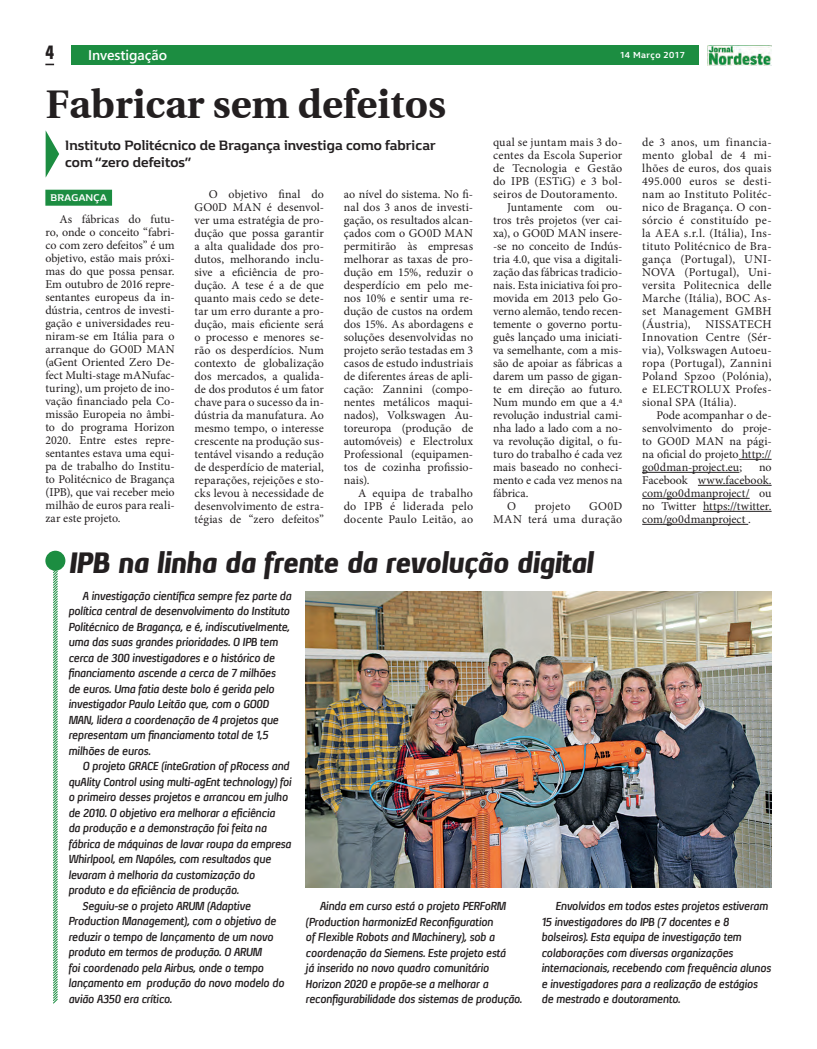
<style>
.page{position:relative;width:817px;height:1049px;background:#fff}
.page>*{position:absolute;margin:0;border:0;box-sizing:border-box;transform-origin:0 0}
.t1{font:700 40px "Veracity Black S Si";color:#231f20}
.t2{font:italic 900 28px "Xenu";letter-spacing:-.03em;color:#231f20}
.t3{font:700 condensed 20px "Folio BT";color:#231f20}
.t4{font:700 14px "Renault Life";letter-spacing:.01em;color:#231f20}
.t5{font:600 14px "Segoe UI";letter-spacing:-.005em;color:#fff}
.t6{font:12px/13px "Minion Pro";letter-spacing:.01em;color:#231f20;text-align:justify}
.t7{font:12px/13px "Minion Pro";letter-spacing:.03em;color:#231f20;text-align:right}
.t8{font:italic 700 11px/15.5px "Xenu";letter-spacing:-.015em;color:#231f20}
.t9{font:700 10px "Renault Life";letter-spacing:.025em;color:#fff}
.t10{font:700 9px "Renault Life";letter-spacing:.05em;color:#fff}
</style>
<div class="page">
<img style="left:707px;top:45px;width:64px;height:20px">
<div style="left:71px;top:45px;width:628px;height:20px;background:#1c8d41"></div>
<div style="left:45px;top:190px;width:67px;height:16px;background:#1c8d41"></div>
<hr style="left:738px;top:459px;width:33px;height:1px;background:#231f20">
<hr style="left:642px;top:472px;width:97px;height:1px;background:#231f20">
<hr style="left:697px;top:485px;width:74px;height:1px;background:#231f20">
<hr style="left:642px;top:498px;width:107px;height:1px;background:#231f20">
<hr style="left:703px;top:511px;width:68px;height:1px;background:#231f20">
<hr style="left:642px;top:524px;width:106px;height:1px;background:#231f20">
<svg style="left:46px;top:131px;width:13px;height:46px"></svg>
<svg style="left:53px;top:570px;width:6px;height:434px"></svg>
<div style="left:45px;top:551px;width:20px;height:20px;background:#1c8d41;border-radius:50%"></div>
<img style="left:305px;top:591px;width:466px;height:296px">
<h3 class="t3" style="left:45px;top:40px;width:10px">4</h3>
<p class="t5" style="left:88px;top:44px;width:80px">Investigação</p>
<p class="t10" style="left:619px;top:49px;width:67px">14 Março 2017</p>
<p class="t1" style="left:45px;top:81px;width:402px">Fabricar sem defeitos</p>
<p class="t4" style="left:65px;top:136px;width:372px">Instituto Politécnico de Bragança investiga como fabricar</p>
<p class="t4" style="left:65px;top:153px;width:128px">com “zero defeitos”</p>
<p class="t9" style="left:51px;top:191px;width:58px">BRAGANÇA</p>
<p class="t6" style="left:45px;top:212px;width:131px;text-indent:14px">As fábricas do futu&shy;ro, onde o conceito “fabri&shy;co com zero defeitos” é um objetivo, estão mais próxi&shy;mas do que possa pensar.<br>Em outubro de 2016 repre&shy;sentantes europeus da in&shy;dústria, centros de investi&shy;gação e universidades reu&shy;niram-se em Itália para o arranque do GO0D MAN (aGent Oriented Zero De&shy;fect Multi-stage mANufac&shy;turing), um projeto de ino&shy;vação financiado pela Co&shy;missão Europeia no âmbi&shy;to do programa Horizon 2020. Entre estes repre&shy;sentantes estava uma equi&shy;pa de trabalho do Institu&shy;to Politécnico de Bragança (IPB), que vai receber meio milhão de euros para reali&shy;zar este projeto.</p>
<p class="t6" style="left:194px;top:188px;width:131px;text-indent:14px">O objetivo final do GO0D MAN é desenvol&shy;ver uma estratégia de pro&shy;dução que possa garantir a alta qualidade dos pro&shy;dutos, melhorando inclu&shy;sive a eficiência de pro&shy;dução. A tese é a de que quanto mais cedo se dete&shy;tar um erro durante a pro&shy;dução, mais eficiente será o processo e menores se&shy;rão os desperdícios. Num contexto de globalização dos mercados, a qualida&shy;de dos produtos é um fator chave para o sucesso da in&shy;dústria da manufatura. Ao mesmo tempo, o interesse crescente na produção sus&shy;tentável visando a redução de desperdício de material, reparações, rejeições e sto&shy;cks levou à necessidade de desenvolvimento de estra&shy;tégias de “zero defeitos”</p>
<p class="t6" style="left:344px;top:188px;width:131px">ao nível do sistema. No fi&shy;nal dos 3 anos de investi&shy;gação, os resultados alcan&shy;çados com o GO0D MAN permitirão às empresas melhorar as taxas de pro&shy;dução em 15%, reduzir o desperdício em pelo me&shy;nos 10% e sentir uma re&shy;dução de custos na ordem dos 15%. As abordagens e soluções desenvolvidas no projeto serão testadas em 3 casos de estudo industriais de diferentes áreas de apli&shy;cação: Zannini (compo&shy;nentes metálicos maqui&shy;nados), Volkswagen Au&shy;toreuropa (produção de automóveis) e Electrolux Professional (equipamen&shy;tos de cozinha profissio&shy;nais).</p>
<p class="t6" style="left:344px;top:487px;width:131px;text-indent:14px">A equipa de trabalho do IPB é liderada pelo docente Paulo Leitão, ao</p>
<p class="t6" style="left:493px;top:136px;width:131px">qual se juntam mais 3 do&shy;centes da Escola Superior de Tecnologia e Gestão do IPB (ESTiG) e 3 bol&shy;seiros de Doutoramento.</p>
<p class="t6" style="left:493px;top:201px;width:131px;text-indent:14px">Juntamente com ou&shy;tros três projetos (ver cai&shy;xa), o GO0D MAN insere--se no conceito de Indús&shy;tria 4.0, que visa a digitali&shy;zação das fábricas tradicio&shy;nais. Esta iniciativa foi pro&shy;movida em 2013 pelo Go&shy;verno alemão, tendo recen&shy;temente o governo portu&shy;guês lançado uma iniciati&shy;va semelhante, com a mis&shy;são de apoiar as fábricas a darem um passo de gigan&shy;te em direção ao futuro.<br>Num mundo em que a 4.ª revolução industrial cami&shy;nha lado a lado com a no&shy;va revolução digital, o fu&shy;turo do trabalho é cada vez mais baseado no conheci&shy;mento e cada vez menos na fábrica.</p>
<p class="t6" style="left:507px;top:500px;width:10px">O</p>
<p class="t6" style="left:534px;top:500px;width:37px">projeto</p>
<p class="t7" style="left:493px;top:500px;width:131px">GO0D<br>MAN terá uma duração</p>
<p class="t6" style="left:642px;top:136px;width:131px">de 3 anos, um financia&shy;mento global de 4 mi&shy;lhões de euros, dos quais 495.000 euros se desti&shy;nam ao Instituto Politéc&shy;nico de Bragança. O con&shy;sórcio é constituído pe&shy;la AEA s.r.l. (Itália), Ins&shy;tituto Politécnico de Bra&shy;gança (Portugal), UNI-NOVA (Portugal), Uni&shy;versita Politecnica delle Marche (Itália), BOC As&shy;set Management GMBH (Áustria), NISSATECH Innovation Centre (Sér&shy;via), Volkswagen Autoeu&shy;ropa (Portugal), Zannini Poland Spzoo (Polónia), e ELECTROLUX Profes&shy;sional SPA (Itália).</p>
<p class="t6" style="left:642px;top:409px;width:131px;text-indent:14px">Pode acompanhar o de&shy;senvolvimento do proje&shy;to GO0D MAN na pági&shy;na oficial do projeto http:// go0dman-project.eu;</p>
<p class="t6" style="left:642px;top:461px;width:131px;text-indent:117px">no Facebook www.facebook. com/go0dmanproject/ ou no Twitter https://twitter. com/go0dmanproject .</p>
<p class="t2" style="left:68px;top:545px;width:526px">IPB na linha da frente da revolução digital</p>
<p class="t8" style="left:68px;top:588px;width:224px;text-indent:14px">A investigação científica sempre fez parte da política central de desenvolvimento do Instituto Politécnico de Bragança, e é, indiscutivelmente, uma das suas grandes prioridades. O IPB tem cerca de 300 investigadores e o histórico de financiamento ascende a cerca de 7 milhões<br>de euros. Uma fatia deste bolo é gerida pelo investigador Paulo Leitão que, com o GO0D MAN, lidera a coordenação de 4 projetos que representam um financiamento total de 1,5 milhões de euros.</p>
<p class="t8" style="left:68px;top:758px;width:224px;text-indent:14px">O projeto GRACE (inteGration of pRocess and quAlity Control using multi-agEnt technology) foi o primeiro desses projetos e arrancou em julho de 2010. O objetivo era melhorar a eficiência<br>da produção e a demonstração foi feita na fábrica de máquinas de lavar roupa da empresa Whirlpool, em Napóles, com resultados que levaram à melhoria da customização do produto e da eficiência de produção.</p>
<p class="t8" style="left:68px;top:898px;width:217px;text-indent:14px">Seguiu-se o projeto ARUM (Adaptive Production Management), com o objetivo de reduzir o tempo de lançamento de um novo produto em termos de produção. O ARUM<br>foi coordenado pela Airbus, onde o tempo lançamento em produção do novo modelo do avião A350 era crítico.</p>
<p class="t8" style="left:305px;top:898px;width:218px;text-indent:14px">Ainda em curso está o projeto PERFoRM (Production harmonizEd Reconfiguration<br>of Flexible Robots and Machinery), sob a coordenação da Siemens. Este projeto está<br>já inserido no novo quadro comunitário Horizon 2020 e propõe-se a melhorar a reconfigurabilidade dos sistemas de produção.</p>
<p class="t8" style="left:541px;top:898px;width:231px;text-indent:14px">Envolvidos em todos estes projetos estiveram 15 investigadores do IPB (7 docentes e 8 bolseiros). Esta equipa de investigação tem colaborações com diversas organizações internacionais, recebendo com frequência alunos e investigadores para a realização de estágios de mestrado e doutoramento.</p>
</div>
